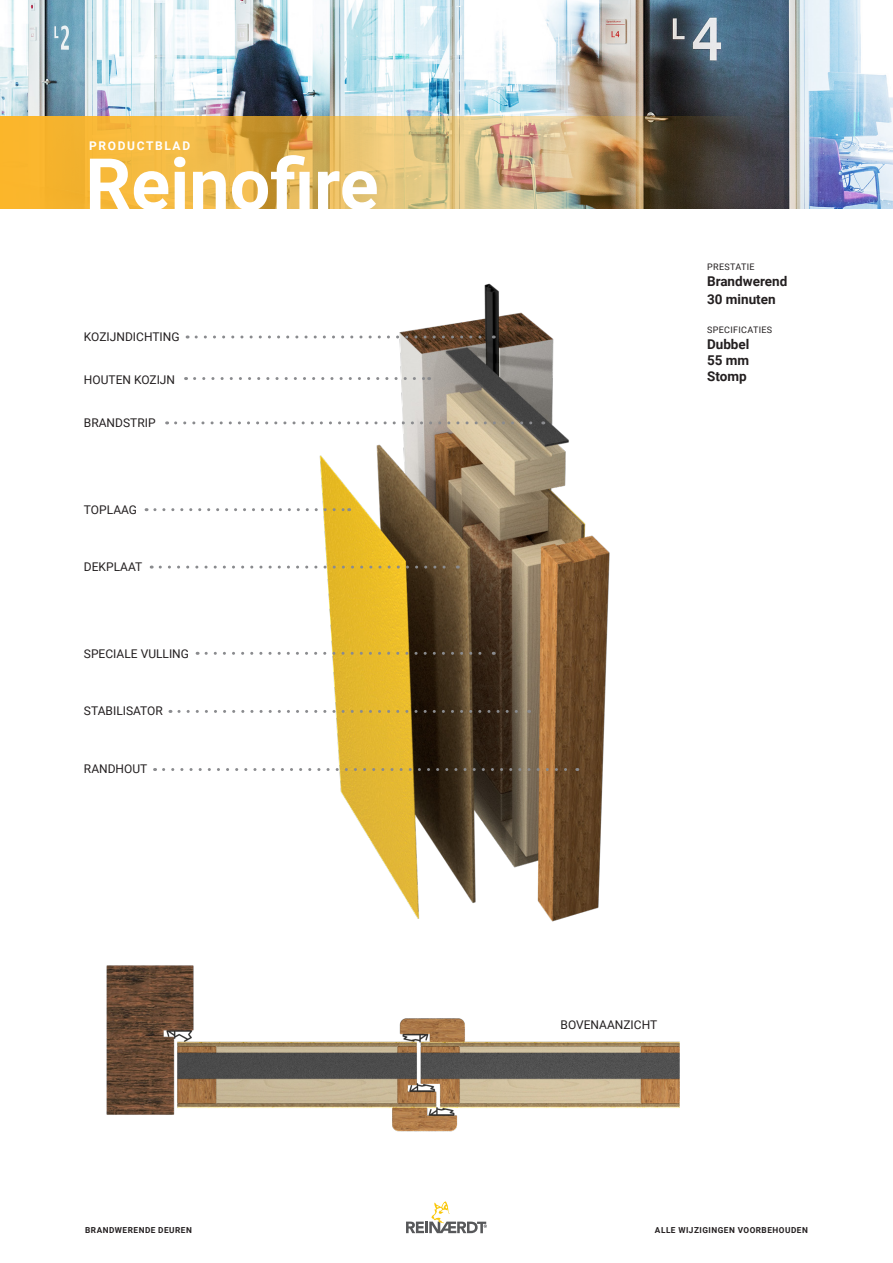
<style>
.page{position:relative;width:893px;height:1263px;background:#fff}
.page>*{position:absolute;margin:0;border:0;box-sizing:border-box;transform-origin:0 0}
.t1{font:700 72px "Roboto";color:#fff}
.t2{font:700 13.5px "Roboto";color:#231f20}
.t3{font:12px "Roboto";color:#231f20}
.t4{font:700 12px "Roboto";letter-spacing:.135em;color:#fff}
.t5{font:9px "Roboto";letter-spacing:.035em;color:#231f20}
.t6{font:700 8.25px "Roboto";letter-spacing:.06em;color:#231f20}
</style>
<div class="page">
<svg style="left:406px;top:1201px;width:81px;height:32px"></svg>
<img style="left:0;top:0;width:893px;height:209px">
<img style="left:0;top:117px;width:778px;height:92px">
<img style="left:257px;top:283px;width:353px;height:639px">
<img style="left:106px;top:965px;width:574px;height:167px">
<svg style="left:196px;top:335px;width:298px;height:3px"></svg>
<svg style="left:195px;top:377px;width:235px;height:3px"></svg>
<svg style="left:155px;top:508px;width:195px;height:3px"></svg>
<svg style="left:160px;top:566px;width:298px;height:3px"></svg>
<svg style="left:206px;top:652px;width:288px;height:3px"></svg>
<svg style="left:179px;top:710px;width:351px;height:3px"></svg>
<svg style="left:164px;top:768px;width:414px;height:3px"></svg>
<svg style="left:176px;top:421px;width:368px;height:3px"></svg>
<p class="t4" style="left:89px;top:137px;width:102px">PRODUCTBLAD</p>
<p class="t1" style="left:85px;top:134px;width:295px">Reinofire</p>
<p class="t3" style="left:84px;top:328px;width:97px">KOZIJNDICHTING</p>
<p class="t3" style="left:84px;top:371px;width:93px">HOUTEN KOZIJN</p>
<p class="t3" style="left:84px;top:414px;width:73px">BRANDSTRIP</p>
<p class="t3" style="left:84px;top:501px;width:55px">TOPLAAG</p>
<p class="t3" style="left:84px;top:558px;width:60px">DEKPLAAT</p>
<p class="t3" style="left:84px;top:645px;width:107px">SPECIALE VULLING</p>
<p class="t3" style="left:84px;top:702px;width:80px">STABILISATOR</p>
<p class="t3" style="left:84px;top:760px;width:65px">RANDHOUT</p>
<p class="t5" style="left:707px;top:260px;width:49px">PRESTATIE</p>
<p class="t2" style="left:707px;top:272px;width:82px">Brandwerend</p>
<p class="t2" style="left:707px;top:290px;width:70px">30 minuten</p>
<p class="t5" style="left:707px;top:323px;width:67px">SPECIFICATIES</p>
<p class="t2" style="left:707px;top:335px;width:44px">Dubbel</p>
<p class="t2" style="left:707px;top:351px;width:44px">55 mm</p>
<p class="t2" style="left:707px;top:367px;width:41px">Stomp</p>
<p class="t3" style="left:560px;top:1016px;width:98px">BOVENAANZICHT</p>
<p class="t6" style="left:85px;top:1224px;width:108px">BRANDWERENDE DEUREN</p>
<p class="t6" style="left:655px;top:1224px;width:154px">ALLE WIJZIGINGEN VOORBEHOUDEN</p>
</div>
